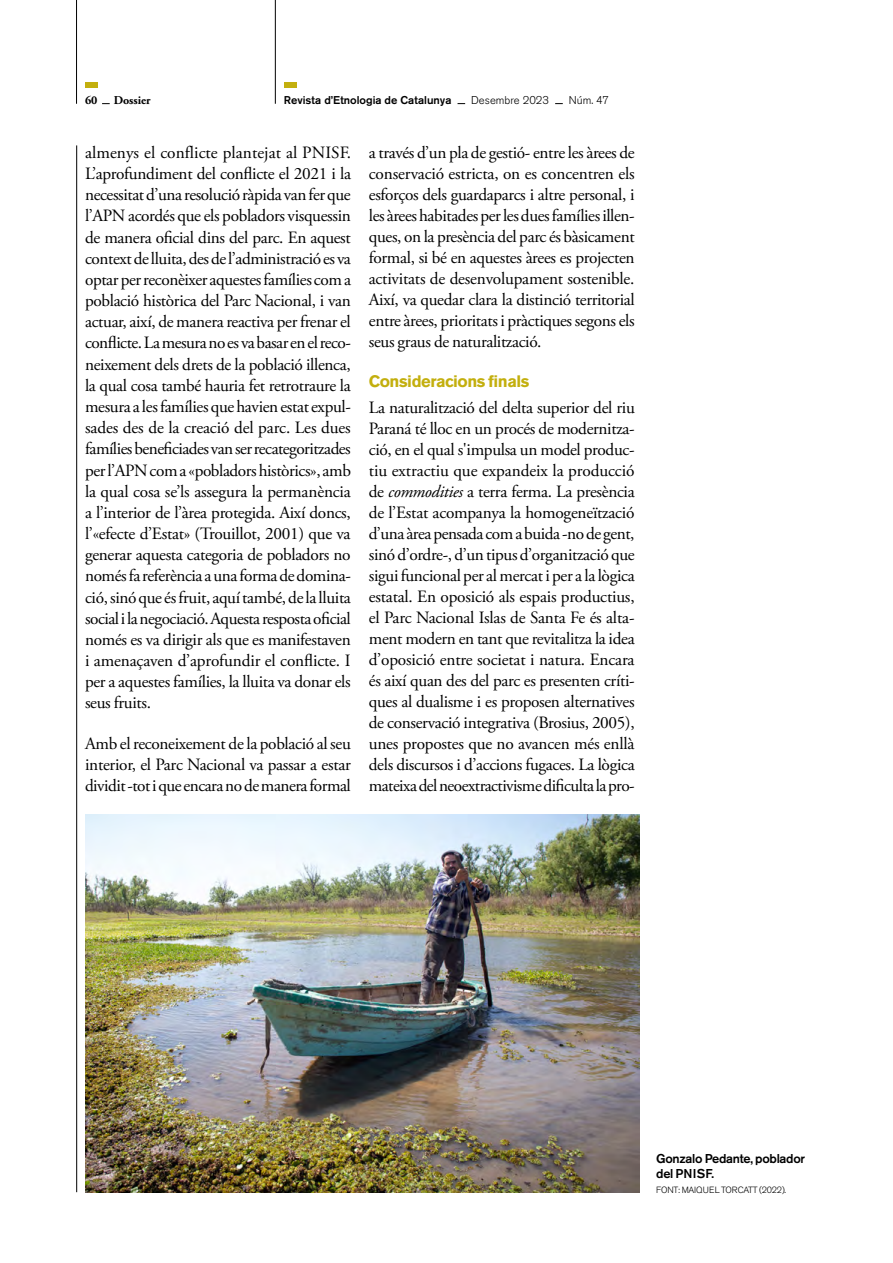
<style>
.page{position:relative;width:893px;height:1263px;background:#fff}
.page>*{position:absolute;margin:0;border:0;box-sizing:border-box;transform-origin:0 0}
.Text{font:17.25px/21.1px "Adobe Garamond Pro";letter-spacing:-.02em;color:#000;text-align:justify}
.Text_sense_espai{font:17.25px/21px "Adobe Garamond Pro";letter-spacing:-.03em;color:#000;text-align:justify}
.TITOL_COLOR{font:700 16.5px "Akzidenz Grotesk BE";letter-spacing:-.025em;color:#c3af0e}
.t1{font:500 12.75px/15px "Akzidenz Grotesk BE";letter-spacing:-.02em;color:#000}
.t2{font:700 12px "Adobe Garamond Pro";color:#000}
.t3{font:500 11.25px "Akzidenz Grotesk BE";color:#000}
.t4{font:300 11.25px "Akzidenz Grotesk BE";color:#000}
.t5{font:300 9px "Akzidenz Grotesk BE";letter-spacing:-.02em;color:#000}
.s1{font-style:italic}
</style>
<div class="page">
<img style="left:86px;top:814px;width:553px;height:378px">
<hr style="left:275px;top:0;width:1px;height:104px;background:#000">
<hr style="left:76px;top:0;width:1px;height:104px;background:#000">
<hr style="left:76px;top:145px;width:1px;height:1047px;background:#000">
<div style="left:85px;top:82px;width:12px;height:6px;background:#c3af0e"></div>
<div style="left:284px;top:82px;width:12px;height:6px;background:#c3af0e"></div>
<p class="t2" style="left:85px;top:93px;width:14px">60</p>
<p class="t2" style="left:114px;top:93px;width:39px">Dossier</p>
<p class="t3" style="left:284px;top:93px;width:169px">Revista d’Etnologia de Catalunya</p>
<p class="t4" style="left:471px;top:94px;width:79px">Desembre 2023</p>
<p class="t4" style="left:569px;top:94px;width:42px">Núm. 47</p>
<p class="Text" style="left:85px;top:142px;width:267px">almenys el conflicte plantejat al PNISF.<br>L’aprofundiment del conflicte el 2021 i la necessitat d’una resolució ràpida van fer que l’APN acordés que els pobladors visquessin de manera oficial dins del parc. En aquest context de lluita, des de l’administració es va optar per reconèixer aquestes famílies com a població històrica del Parc Nacional, i van actuar, així, de manera reactiva per frenar el conflicte. La mesura no es va basar en el reco&shy;neixement dels drets de la població illenca, la qual cosa també hauria fet retrotraure la mesura a les famílies que havien estat expul&shy;sades des de la creació del parc. Les dues famílies beneficiades van ser recategoritzades per l’APN com a «pobladors històrics», amb la qual cosa se’ls assegura la permanència a l’interior de l’àrea protegida. Així doncs, l’«efecte d’Estat» (Trouillot, 2001) que va generar aquesta categoria de pobladors no només fa referència a una forma de domina&shy;ció, sinó que és fruit, aquí també, de la lluita social i la negociació. Aquesta resposta oficial només es va dirigir als que es manifestaven i amenaçaven d’aprofundir el conflicte. I per a aquestes famílies, la lluita va donar els seus fruits.</p>
<p class="Text" style="left:85px;top:734px;width:267px">Amb el reconeixement de la població al seu interior, el Parc Nacional va passar a estar dividit -tot i que encara no de manera formal</p>
<p class="Text" style="left:369px;top:143px;width:267px">a través d’un pla de gestió- entre les àrees de conservació estricta, on es concentren els esforços dels guardaparcs i altre personal, i les àrees habitades per les dues famílies illen&shy;ques, on la presència del parc és bàsicament formal, si bé en aquestes àrees es projecten activitats de desenvolupament sostenible.<br>Així, va quedar clara la distinció territorial entre àrees, prioritats i pràctiques segons els seus graus de naturalització.</p>
<h2 class="TITOL_COLOR" style="left:369px;top:372px;width:162px">Consideracions finals</h2>
<p class="Text_sense_espai" style="left:369px;top:397px;width:268px">La naturalització del delta superior del riu Paraná té lloc en un procés de modernitza&shy;ció, en el qual s'impulsa un model produc&shy;tiu extractiu que expandeix la producció de <span class="s1">commodities</span> a terra ferma. La presència de l’Estat acompanya la homogeneïtzació d’una àrea pensada com a buida -no de gent, sinó d’ordre-, d’un tipus d’organització que sigui funcional per al mercat i per a la lògica estatal. En oposició als espais productius, el Parc Nacional Islas de Santa Fe és alta&shy;ment modern en tant que revitalitza la idea d’oposició entre societat i natura. Encara és així quan des del parc es presenten críti&shy;ques al dualisme i es proposen alternatives de conservació integrativa (Brosius, 2005), unes propostes que no avancen més enllà dels discursos i d’accions fugaces. La lògica mateixa del neoextractivisme dificulta la pro-</p>
<p class="t1" style="left:656px;top:1151px;width:150px">Gonzalo Pedante, poblador del PNISF.</p>
<p class="t5" style="left:656px;top:1185px;width:131px">FONT: MAIQUEL TORCATT (2022).</p>
</div>
